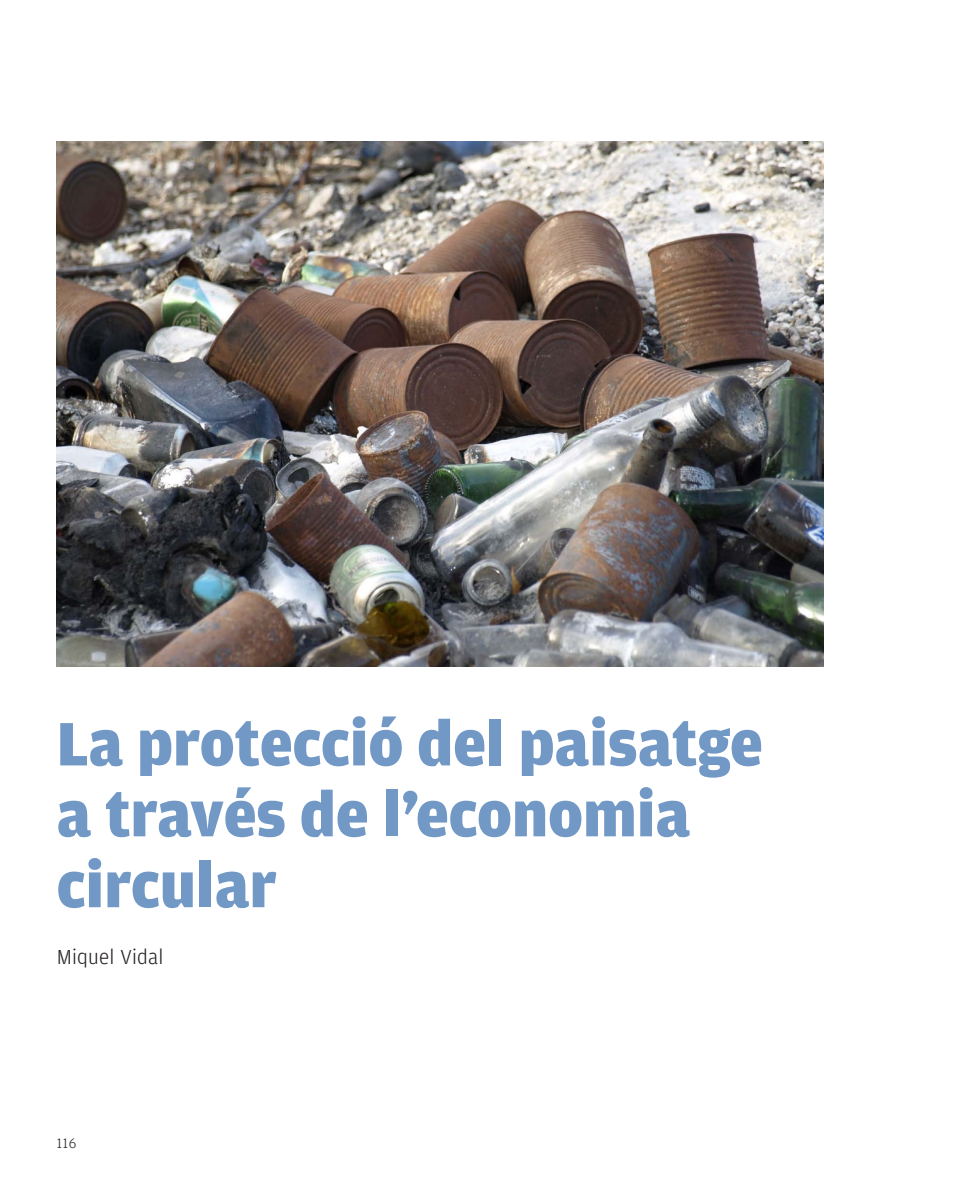
<style>
.page{position:relative;width:964px;height:1191px;background:#fff}
.page>*{position:absolute;margin:0;border:0;box-sizing:border-box;transform-origin:0 0}
.t1{font:900 65px/70.8px "Amplitude";color:#7299c6}
.t2{font:300 21.6px "Amplitude";letter-spacing:.01em;color:#231f20}
.t3{font:300 14.4px "Amplitude";color:#231f20}
</style>
<div class="page">
<img style="left:57px;top:142px;width:766px;height:524px">
<p class="t1" style="left:57px;top:709px;width:707px">La protecció del paisatge a través de l’economia circular</p>
<p class="t2" style="left:57px;top:944px;width:108px">Miquel Vidal</p>
<p class="t3" style="left:57px;top:1135px;width:21px">116</p>
</div>
